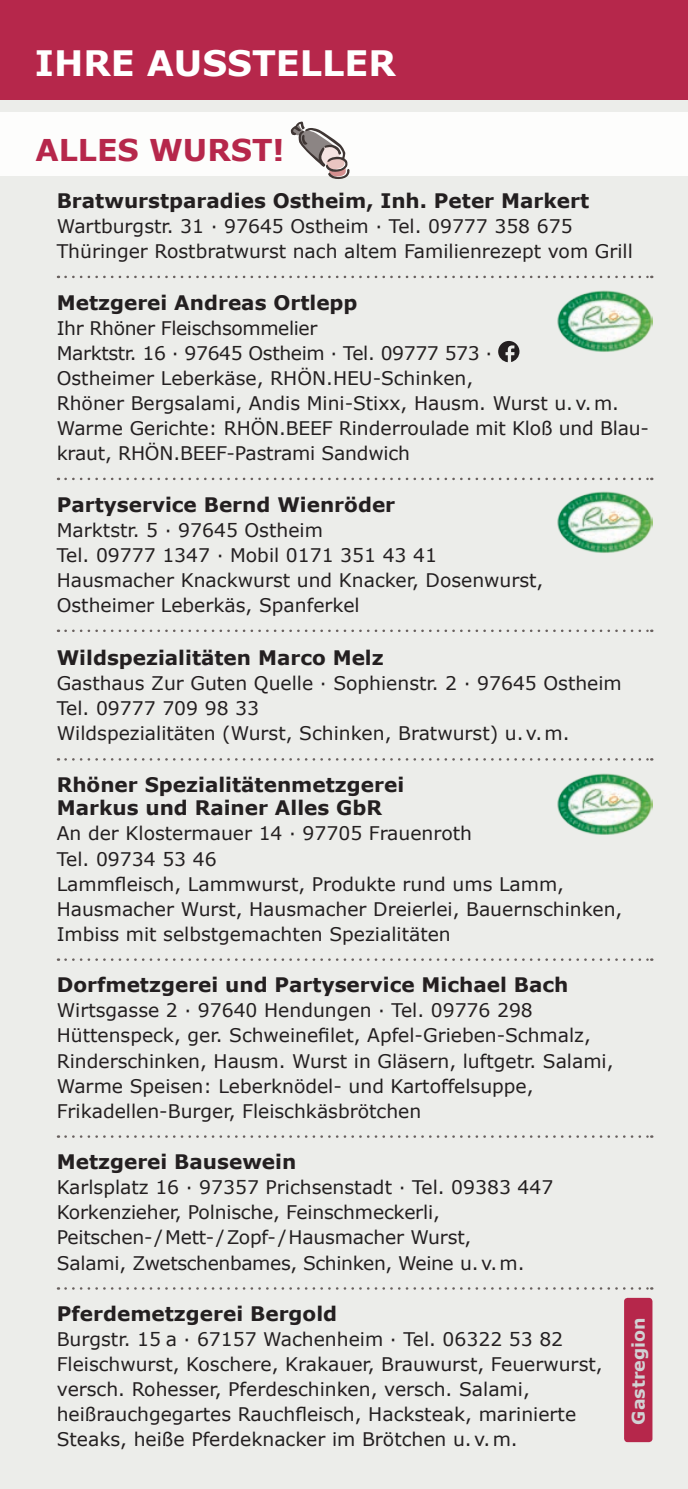
<style>
.page{position:relative;width:688px;height:1489px;background:#fff}
.page>*{position:absolute;margin:0;border:0;box-sizing:border-box;transform-origin:0 0}
.t1{font:700 35px "Verdana";color:#fff}
.t2{font:700 30px "Verdana";color:#b6274b}
.t3{font:700 20px/23.2px "Verdana";color:#231f20}
.t4{font:18.75px/25px "Verdana";color:#231f20}
.t5{font:700 17.5px "Verdana";color:#d1d2d4}
</style>
<div class="page">
<div style="left:0;top:0;width:687px;height:1488px;background:#ecedea"></div>
<div style="left:0;top:112px;width:687px;height:63px;background:#fff"></div>
<svg style="left:65px;top:276px;width:587px;height:2px"></svg>
<svg style="left:65px;top:477px;width:587px;height:3px"></svg>
<svg style="left:65px;top:629px;width:587px;height:3px"></svg>
<svg style="left:65px;top:758px;width:587px;height:2px"></svg>
<svg style="left:65px;top:958px;width:587px;height:2px"></svg>
<svg style="left:65px;top:1135px;width:587px;height:2px"></svg>
<svg style="left:65px;top:1287px;width:587px;height:2px"></svg>
<svg style="left:498px;top:341px;width:21px;height:21px"></svg>
<svg style="left:290px;top:121px;width:60px;height:58px"></svg>
<div style="left:624px;top:1297px;width:28px;height:144px;background:#b6274b;border-radius:4px"></div>
<img style="left:557px;top:290px;width:95px;height:62px">
<img style="left:557px;top:491px;width:95px;height:62px">
<img style="left:557px;top:773px;width:95px;height:62px">
<div style="left:0;top:0;width:687px;height:99px;background:#b6274b"></div>
<h1 class="t1" style="left:35px;top:41px;width:362px">IHRE AUSSTELLER</h1>
<h2 class="t2" style="left:35px;top:131px;width:251px">ALLES WURST!</h2>
<p class="t3" style="left:57px;top:189px;width:533px">Bratwurstparadies Ostheim, Inh. Peter Markert</p>
<p class="t4" style="left:57px;top:214px;width:577px">Wartburgstr. 31 · 97645 Ostheim · Tel. 09777 358 675<br>Thüringer Rostbratwurst nach altem Familienrezept vom Grill</p>
<p class="t3" style="left:57px;top:291px;width:302px">Metzgerei Andreas Ortlepp</p>
<p class="t4" style="left:57px;top:315px;width:593px">Ihr Rhöner Fleischsommelier<br>Marktstr. 16 · 97645 Ostheim · Tel. 09777 573 ·<br>Ostheimer Leberkäse, RHÖN.HEU-Schinken,<br>Rhöner Bergsalami, Andis Mini-Stixx, Hausm. Wurst u.v.m.<br>Warme Gerichte: RHÖN.BEEF Rinderroulade mit Kloß und Blau&shy;kraut, RHÖN.BEEF-Pastrami Sandwich</p>
<p class="t3" style="left:57px;top:493px;width:340px">Partyservice Bernd Wienröder</p>
<p class="t4" style="left:57px;top:517px;width:488px">Marktstr. 5 · 97645 Ostheim<br>Tel. 09777 1347 · Mobil 0171 351 43 41<br>Hausmacher Knackwurst und Knacker, Dosenwurst, Ostheimer Leberkäs, Spanferkel</p>
<p class="t3" style="left:57px;top:646px;width:328px">Wildspezialitäten Marco Melz</p>
<p class="t4" style="left:57px;top:671px;width:566px">Gasthaus Zur Guten Quelle · Sophienstr. 2 · 97645 Ostheim<br>Tel. 09777 709 98 33<br>Wildspezialitäten (Wurst, Schinken, Bratwurst) u.v.m.</p>
<p class="t3" style="left:57px;top:773px;width:349px">Rhöner Spezialitätenmetzgerei<br>Markus und Rainer Alles GbR</p>
<p class="t4" style="left:57px;top:821px;width:567px">An der Klostermauer 14 · 97705 Frauenroth<br>Tel. 09734 53 46<br>Lammfleisch, Lammwurst, Produkte rund ums Lamm, Hausmacher Wurst, Hausmacher Dreierlei, Bauernschinken, Imbiss mit selbstgemachten Spezialitäten</p>
<p class="t3" style="left:57px;top:973px;width:513px">Dorfmetzgerei und Partyservice Michael Bach</p>
<p class="t4" style="left:57px;top:998px;width:558px">Wirtsgasse 2 · 97640 Hendungen · Tel. 09776 298<br>Hüttenspeck, ger. Schweinefilet, Apfel-Grieben-Schmalz, Rinderschinken, Hausm. Wurst in Gläsern, luftgetr. Salami, Warme Speisen: Leberknödel- und Kartoffelsuppe, Frikadellen-Burger, Fleischkäsbrötchen</p>
<p class="t3" style="left:57px;top:1150px;width:241px">Metzgerei Bausewein</p>
<p class="t4" style="left:57px;top:1175px;width:498px">Karlsplatz 16 · 97357 Prichsenstadt · Tel. 09383 447<br>Korkenzieher, Polnische, Feinschmeckerli, Peitschen-/Mett-/Zopf-/Hausmacher Wurst,<br>Salami, Zwetschenbames, Schinken, Weine u.v.m.</p>
<p class="t3" style="left:57px;top:1302px;width:282px">Pferdemetzgerei Bergold</p>
<p class="t4" style="left:57px;top:1326px;width:547px">Burgstr. 15 a · 67157 Wachenheim · Tel. 06322 53 82<br>Fleischwurst, Koschere, Krakauer, Brauwurst, Feuerwurst, versch. Rohesser, Pferdeschinken, versch. Salami, heißrauchgegartes Rauchfleisch, Hacksteak, marinierte Steaks, heiße Pferdeknacker im Brötchen u.v.m.</p>
<p class="t5" style="left:627px;top:1424px;width:109px;rotate:-90deg">Gastregion</p>
</div>
